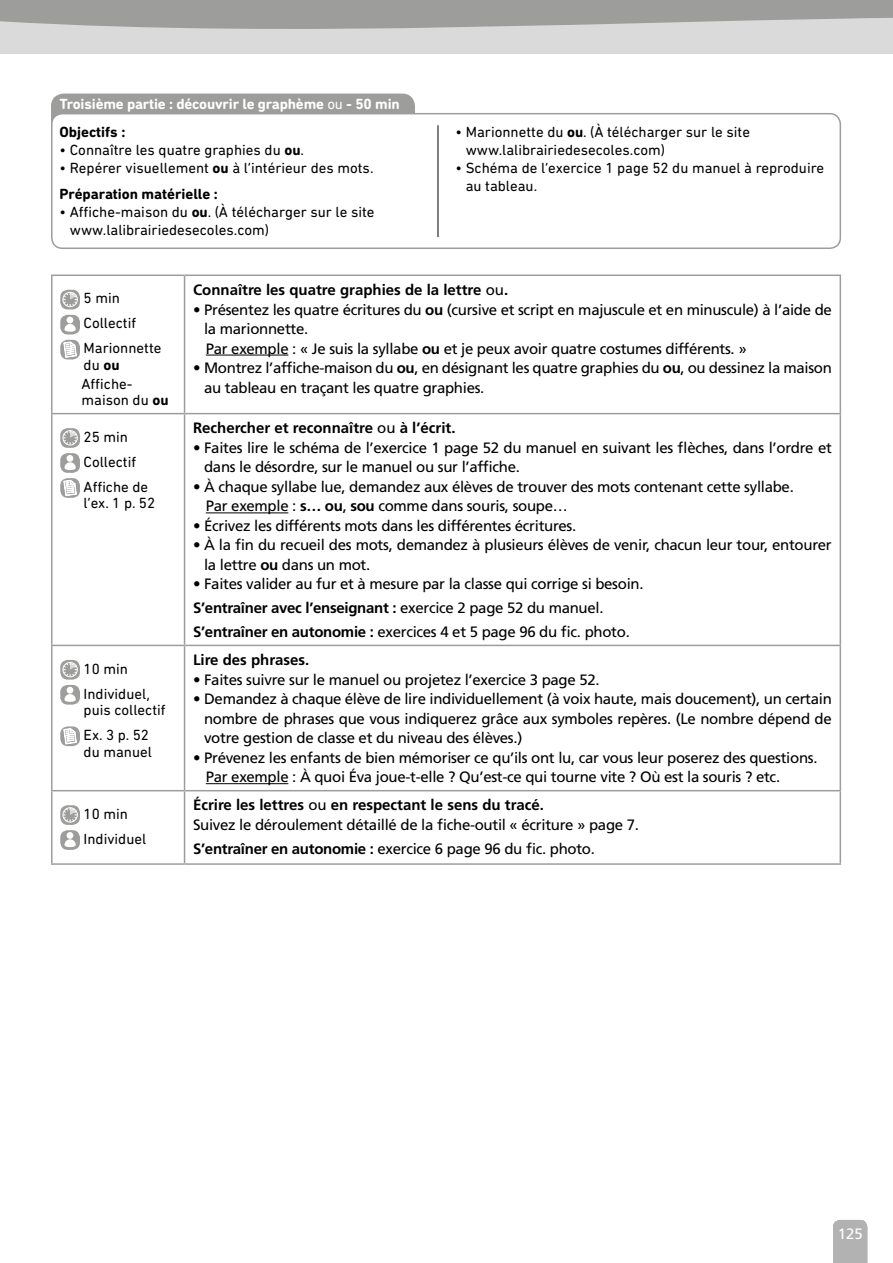
<style>
.page{position:relative;width:893px;height:1263px;background:#fff}
.page>*{position:absolute;margin:0;border:0;box-sizing:border-box;transform-origin:0 0}
.t1{font:15px/19.5px "Frutiger LT Std";letter-spacing:-.02em;color:#000}
.t2{font:15px/25px "DIN Next Rounded LT Pro";color:#000}
.t3{font:700 15px "Frutiger LT Std";color:#000}
.t4{font:700 15px "DIN Next Rounded LT Pro";letter-spacing:-.01em;color:#fff}
.t5{font:700 15px "DIN Next Rounded LT Pro";color:#000}
.t6{font:15px "Frutiger LT Std";color:#fff}
.s1{font-weight:400}
.s2{font-weight:700}
</style>
<div class="page">
<div style="left:0;top:6px;width:893px;height:48px;background:#dadada"></div>
<svg style="left:0;top:13px;width:893px;height:16px"></svg>
<svg style="left:833px;top:1220px;width:34px;height:43px"></svg>
<div style="left:0;top:0;width:893px;height:13px;background:#9d9d9c"></div>
<svg style="left:53px;top:276px;width:787px;height:587px"></svg>
<hr style="left:51px;top:275px;width:134px;height:1px;background:#9d9d9c">
<hr style="left:51px;top:276px;width:2px;height:137px;background:#9d9d9c">
<hr style="left:185px;top:275px;width:656px;height:1px;background:#9d9d9c">
<hr style="left:184px;top:276px;width:1px;height:137px;background:#9d9d9c">
<hr style="left:840px;top:276px;width:1px;height:137px;background:#9d9d9c">
<hr style="left:51px;top:413px;width:134px;height:1px;background:#9d9d9c">
<hr style="left:51px;top:414px;width:2px;height:231px;background:#9d9d9c">
<hr style="left:185px;top:413px;width:656px;height:1px;background:#9d9d9c">
<hr style="left:184px;top:414px;width:1px;height:231px;background:#9d9d9c">
<hr style="left:840px;top:414px;width:1px;height:231px;background:#9d9d9c">
<hr style="left:51px;top:645px;width:134px;height:1px;background:#9d9d9c">
<hr style="left:51px;top:646px;width:2px;height:144px;background:#9d9d9c">
<hr style="left:185px;top:645px;width:656px;height:1px;background:#9d9d9c">
<hr style="left:184px;top:646px;width:1px;height:144px;background:#9d9d9c">
<hr style="left:840px;top:646px;width:1px;height:144px;background:#9d9d9c">
<hr style="left:51px;top:790px;width:134px;height:1px;background:#9d9d9c">
<hr style="left:185px;top:790px;width:656px;height:1px;background:#9d9d9c">
<hr style="left:51px;top:791px;width:2px;height:72px;background:#9d9d9c">
<hr style="left:184px;top:791px;width:1px;height:72px;background:#9d9d9c">
<hr style="left:840px;top:791px;width:1px;height:72px;background:#9d9d9c">
<hr style="left:51px;top:863px;width:134px;height:2px;background:#9d9d9c">
<hr style="left:185px;top:863px;width:656px;height:2px;background:#9d9d9c">
<div style="left:60px;top:290px;width:20px;height:19px;background:#9d9d9c;border-radius:8px"></div>
<div style="left:62px;top:292px;width:16px;height:15px;border:1px solid #fff;border-radius:50%"></div>
<svg style="left:63px;top:292px;width:14px;height:15px"></svg>
<div style="left:60px;top:315px;width:20px;height:19px;background:#9d9d9c;border-radius:8px"></div>
<svg style="left:64px;top:317px;width:12px;height:15px"></svg>
<div style="left:60px;top:340px;width:20px;height:19px;background:#9d9d9c;border-radius:8px"></div>
<svg style="left:63px;top:341px;width:14px;height:17px"></svg>
<hr style="left:206px;top:355px;width:82px;height:1px;background:#000">
<svg style="left:60px;top:428px;width:20px;height:20px"></svg>
<div style="left:62px;top:430px;width:16px;height:15px;border:1px solid #fff;border-radius:50%"></div>
<svg style="left:63px;top:431px;width:14px;height:14px"></svg>
<div style="left:60px;top:453px;width:20px;height:20px;background:#9d9d9c;border-radius:8px"></div>
<div style="left:67px;top:455px;width:6px;height:7px;background:#fff;border-radius:50%"></div>
<svg style="left:64px;top:462px;width:12px;height:8px"></svg>
<div style="left:60px;top:478px;width:20px;height:20px;background:#9d9d9c;border-radius:8px"></div>
<svg style="left:63px;top:479px;width:14px;height:17px"></svg>
<hr style="left:206px;top:512px;width:82px;height:1px;background:#000">
<svg style="left:60px;top:660px;width:20px;height:20px"></svg>
<div style="left:62px;top:662px;width:16px;height:15px;border:1px solid #fff;border-radius:50%"></div>
<svg style="left:63px;top:662px;width:14px;height:15px"></svg>
<div style="left:60px;top:685px;width:20px;height:20px;background:#9d9d9c;border-radius:8px"></div>
<svg style="left:64px;top:687px;width:12px;height:15px"></svg>
<div style="left:60px;top:726px;width:20px;height:20px;background:#9d9d9c;border-radius:8px"></div>
<svg style="left:63px;top:728px;width:14px;height:17px"></svg>
<hr style="left:206px;top:783px;width:82px;height:1px;background:#000">
<svg style="left:60px;top:805px;width:20px;height:20px"></svg>
<div style="left:62px;top:807px;width:16px;height:15px;border:1px solid #fff;border-radius:50%"></div>
<svg style="left:63px;top:808px;width:14px;height:14px"></svg>
<div style="left:60px;top:830px;width:20px;height:20px;background:#9d9d9c;border-radius:8px"></div>
<div style="left:67px;top:832px;width:6px;height:7px;background:#fff;border-radius:50%"></div>
<svg style="left:64px;top:839px;width:12px;height:8px"></svg>
<div style="left:51px;top:94px;width:364px;height:46px;background:#9d9d9c;border-radius:13px"></div>
<div style="left:52px;top:114px;width:788px;height:134px;background:#fff;border-radius:11px"></div>
<div style="left:51px;top:113px;width:790px;height:136px;border:2px solid #9d9d9c;border-radius:11px"></div>
<hr style="left:438px;top:125px;width:1px;height:112px;background:#000">
<p class="t4" style="left:60px;top:95px;width:342px">Troisième partie : découvrir le graphème <span class="s1">ou</span> - 50 min</p>
<p class="t5" style="left:60px;top:123px;width:67px">Objectifs :</p>
<p class="t2" style="left:60px;top:137px;width:246px">• Connaître les quatre graphies du <span class="s2">ou</span>.</p>
<p class="t2" style="left:60px;top:154px;width:315px;line-height:26.5px">• Repérer visuellement <span class="s2">ou</span> à l’intérieur des mots.<br><span class="s2">Préparation matérielle :</span></p>
<p class="t2" style="left:70px;top:203px;width:306px;line-height:18px;text-indent:-10px">• Affiche-maison du <span class="s2">ou</span>. (À télécharger sur le site www.lalibrairiedesecoles.com)</p>
<p class="t2" style="left:466px;top:122px;width:286px;line-height:18px;text-indent:-10px">• Marionnette du <span class="s2">ou</span>. (À télécharger sur le site www.lalibrairiedesecoles.com)</p>
<p class="t2" style="left:466px;top:158px;width:360px;line-height:18px;text-indent:-10px">• Schéma de l’exercice 1 page 52 du manuel à reproduire au tableau.</p>
<p class="t2" style="left:84px;top:286px;width:79px">5 min<br>Collectif<br>Marionnette</p>
<p class="t2" style="left:82px;top:355px;width:53px;line-height:18.6px">du <span class="s2">ou<br></span>Affiche-</p>
<p class="t2" style="left:82px;top:387px;width:89px">maison du <span class="s2">ou</span></p>
<p class="t2" style="left:84px;top:424px;width:66px">25 min<br>Collectif<br>Affiche de</p>
<p class="t2" style="left:84px;top:491px;width:73px">l’ex. 1 p. 52</p>
<p class="t2" style="left:84px;top:656px;width:68px">10 min<br>Individuel,</p>
<p class="t2" style="left:84px;top:697px;width:84px">puis collectif<br>Ex. 3 p. 52</p>
<p class="t2" style="left:84px;top:739px;width:70px">du manuel</p>
<p class="t3" style="left:193px;top:281px;width:317px">Connaître les quatre graphies de la lettre <span class="s1">ou</span>.</p>
<p class="t1" style="left:204px;top:300px;width:629px;text-indent:-11px">• Présentez les quatre écritures du <span class="s2">ou</span> (cursive et script en majuscule et en minuscule) à l’aide de la marionnette.<br>Par exemple : « Je suis la syllabe <span class="s2">ou</span> et je peux avoir quatre costumes différents. »</p>
<p class="t1" style="left:204px;top:358px;width:629px;text-indent:-11px">• Montrez l’affiche-maison du <span class="s2">ou</span>, en désignant les quatre graphies du <span class="s2">ou</span>, ou dessinez la maison au tableau en traçant les quatre graphies.</p>
<p class="t3" style="left:193px;top:419px;width:264px">Rechercher et reconnaître <span class="s1">ou</span> à l’écrit.</p>
<p class="t1" style="left:204px;top:438px;width:629px;text-indent:-11px">• Faites lire le schéma de l’exercice 1 page 52 du manuel en suivant les flèches, dans l’ordre et dans le désordre, sur le manuel ou sur l’affiche.</p>
<p class="t1" style="left:206px;top:477px;width:589px;text-indent:-13px">• À chaque syllabe lue, demandez aux élèves de trouver des mots contenant cette syllabe.<br>Par exemple : <span class="s2">s… ou</span>, <span class="s2">sou</span> comme dans souris, soupe…</p>
<p class="t1" style="left:193px;top:516px;width:385px">• Écrivez les différents mots dans les différentes écritures.</p>
<p class="t1" style="left:204px;top:535px;width:629px;text-indent:-11px">• À la fin du recueil des mots, demandez à plusieurs élèves de venir, chacun leur tour, entourer la lettre <span class="s2">ou</span> dans un mot.</p>
<p class="t1" style="left:193px;top:572px;width:452px;line-height:23.7px">• Faites valider au fur et à mesure par la classe qui corrige si besoin.<br><span class="s2">S’entraîner avec l’enseignant :</span> exercice 2 page 52 du manuel.<br><span class="s2">S’entraîner en autonomie :</span> exercices 4 et 5 page 96 du fic. photo.</p>
<p class="t3" style="left:193px;top:651px;width:118px">Lire des phrases.</p>
<p class="t1" style="left:193px;top:670px;width:408px">• Faites suivre sur le manuel ou projetez l’exercice 3 page 52.</p>
<p class="t1" style="left:204px;top:689px;width:629px;text-align:justify;text-indent:-11px">• Demandez à chaque élève de lire individuellement (à voix haute, mais doucement), un certain nombre de phrases que vous indiquerez grâce aux symboles repères. (Le nombre dépend de votre gestion de classe et du niveau des élèves.)</p>
<p class="t1" style="left:206px;top:748px;width:613px;text-indent:-13px">• Prévenez les enfants de bien mémoriser ce qu’ils ont lu, car vous leur poserez des questions.<br>Par exemple : À quoi Éva joue-t-elle ? Qu’est-ce qui tourne vite ? Où est la souris ? etc.</p>
<p class="t2" style="left:84px;top:801px;width:64px">10 min<br>Individuel</p>
<p class="t1" style="left:193px;top:795px;width:447px"><span class="s2">Écrire les lettres</span> ou <span class="s2">en respectant le sens du tracé.<br></span>Suivez le déroulement détaillé de la fiche-outil « écriture » page 7.</p>
<p class="t1" style="left:193px;top:839px;width:403px"><span class="s2">S’entraîner en autonomie :</span> exercice 6 page 96 du fic. photo.</p>
<p class="t6" style="left:838px;top:1224px;width:27px">125</p>
</div>
